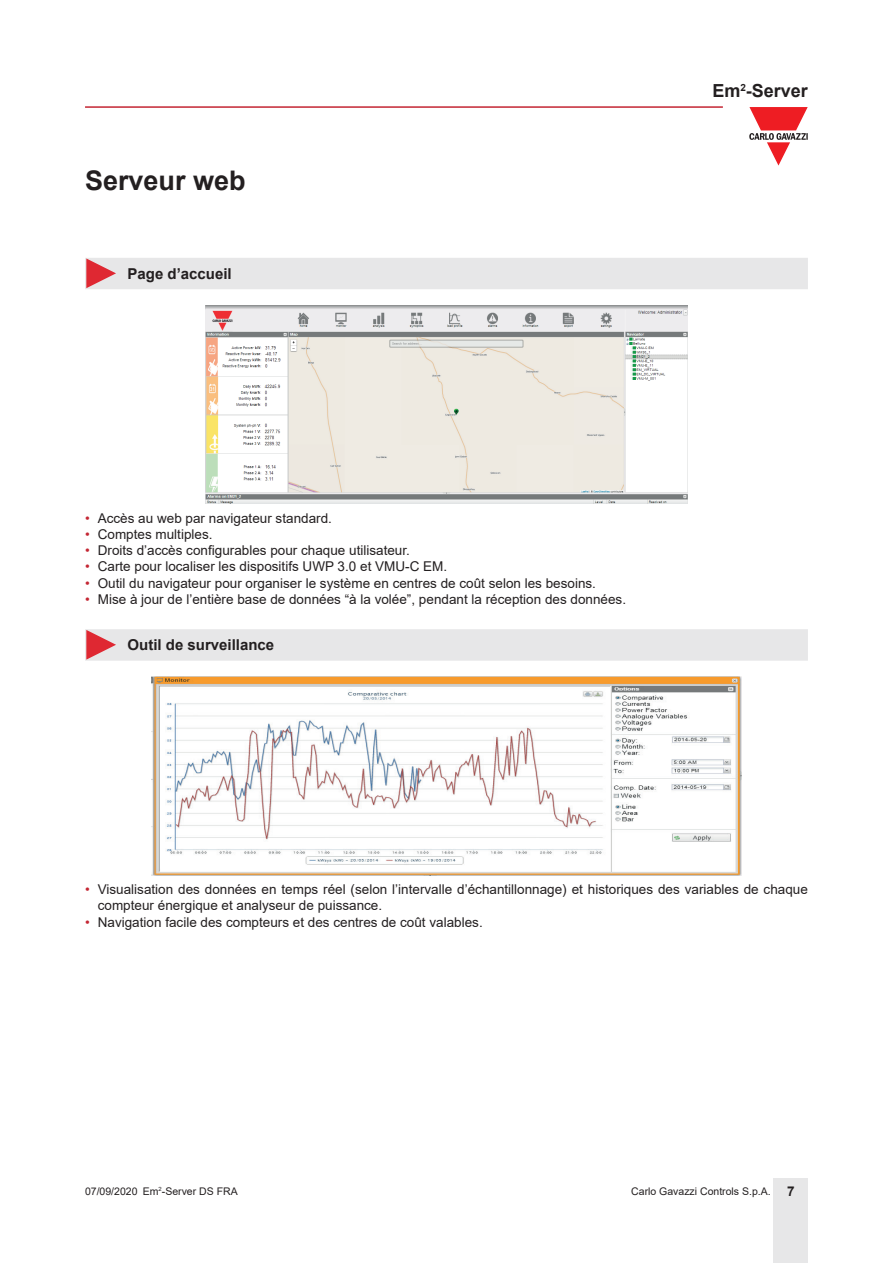
<style>
.page{position:relative;width:893px;height:1263px;background:#fff}
.page>*{position:absolute;margin:0;border:0;box-sizing:border-box;transform-origin:0 0}
.Titolo01{font:700 27px "Arial";color:#231f20}
.t1{font:700 18px "Arial";color:#231f20}
.Titolo03{font:700 15px "Arial";color:#231f20}
.t2{font:13.5px/16.2px "Arial";color:#231f20}
.t3{font:10.5px "Arial";color:#231f20}
.s1{color:#c42633}
.s2{font-weight:700;font-size:13.5px}
</style>
<div class="page">
<hr style="left:85px;top:106px;width:638px;height:2px;background:#c42633">
<div style="left:774px;top:1178px;width:34px;height:85px;background:#e7e7e8"></div>
<svg style="left:749px;top:107px;width:59px;height:59px"></svg>
<div style="left:85px;top:258px;width:723px;height:31px;background:#e7e7e8"></div>
<img style="left:205px;top:305px;width:482px;height:199px">
<div style="left:85px;top:629px;width:723px;height:32px;background:#e7e7e8"></div>
<img style="left:151px;top:677px;width:591px;height:198px">
<p class="Titolo01" style="left:85px;top:161px;width:162px">Serveur web</p>
<p class="Titolo03" style="left:128px;top:263px;width:106px">Page d’accueil</p>
<h2 class="t1" style="left:712px;top:78px;width:97px">Em<sup>2</sup>-Server</h2>
<p class="t2" style="left:85px;top:510px;width:248px"><span class="s1">•</span> Accès au web par navigateur standard.</p>
<p class="t2" style="left:85px;top:526px;width:129px"><span class="s1">•</span> Comptes multiples.</p>
<p class="t2" style="left:85px;top:542px;width:326px"><span class="s1">•</span> Droits d’accès configurables pour chaque utilisateur.</p>
<p class="t2" style="left:85px;top:558px;width:364px"><span class="s1">•</span> Carte pour localiser les dispositifs UWP 3.0 et VMU-C EM.</p>
<p class="t2" style="left:85px;top:575px;width:512px"><span class="s1">•</span> Outil du navigateur pour organiser le système en centres de coût selon les besoins.</p>
<p class="t2" style="left:85px;top:591px;width:543px"><span class="s1">•</span> Mise à jour de l’entière base de données “à la volée”, pendant la réception des données.</p>
<p class="Titolo03" style="left:128px;top:634px;width:148px">Outil de surveillance</p>
<p class="t2" style="left:98px;top:881px;width:712px;text-indent:-13px"><span class="s1">•</span> Visualisation des données en temps réel (selon l’intervalle d’échantillonnage) et historiques des variables de chaque compteur énergique et analyseur de puissance.</p>
<p class="t2" style="left:85px;top:914px;width:399px"><span class="s1">•</span> Navigation facile des compteurs et des centres de coût valables.</p>
<p class="t3" style="left:85px;top:1183px;width:54px">07/09/2020</p>
<p class="t3" style="left:143px;top:1183px;width:96px">Em<sup>2</sup>-Server DS FRA</p>
<p class="t3" style="left:631px;top:1183px;width:165px">Carlo Gavazzi Controls S.p.A. <span class="s2">7</span></p>
</div>
